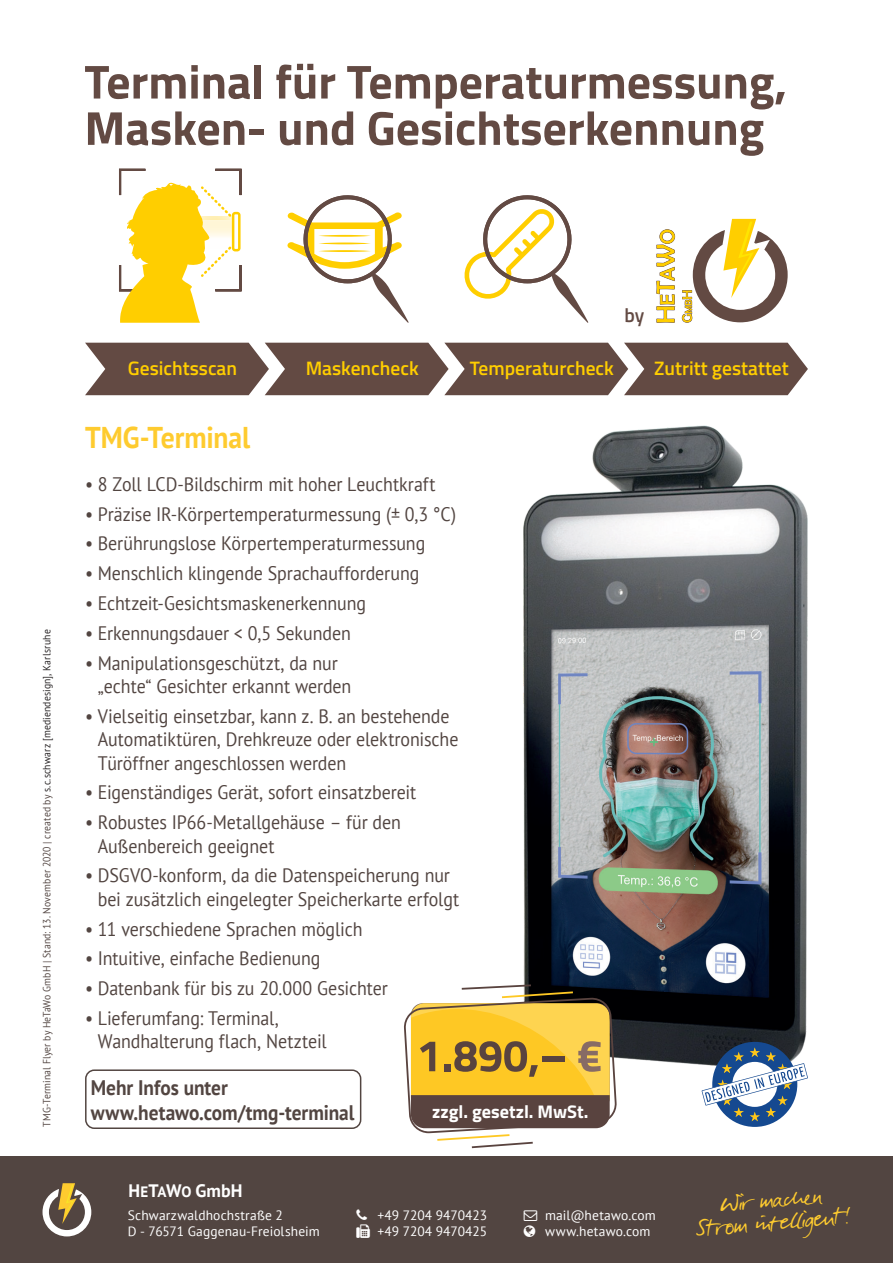
<style>
.page{position:relative;width:893px;height:1263px;background:#fff}
.page>*{position:absolute;margin:0;border:0;box-sizing:border-box;transform-origin:0 0}
.t1{font:30px/22.5px "Darkwoman";color:#fecb2f;text-align:center}
.t2{font:700 30px "PT Sans";letter-spacing:-.005em;color:#fecb2f;scale:.92 1}
.t3{font:700 21px "PT Sans";letter-spacing:-.005em;color:#524541;scale:.92 1}
.t4{font:19.5px/23.4px "PT Sans";letter-spacing:-.005em;color:#524541;scale:.92 1}
.t5{font:600 19.5px "Titillium";color:#ffce00}
.t6{font:600 19.5px "Titillium";color:#634a43}
.t7{font:700 18.3px "Titillium";color:#fff}
.t8{font:700 18px "PT Sans";color:#fff}
.t9{font:13.5px/16.5px "PT Sans";letter-spacing:.005em;color:#fff}
.t10{font:10.5px "PT Sans";letter-spacing:.02em;color:#524541;scale:.92 1}
.s1{color:#231f20}
.s2{font-size:15px}
</style>
<div class="page">
<div style="left:0;top:1157px;width:893px;height:106px;background:#524541"></div>
<svg style="left:43px;top:1183px;width:48px;height:53px"></svg>
<svg style="left:85px;top:65px;width:113px;height:34px"></svg>
<svg style="left:204px;top:74px;width:46px;height:25px"></svg>
<div style="left:255px;top:65px;width:6px;height:34px;background:#634a43"></div>
<svg style="left:88px;top:111px;width:156px;height:34px"></svg>
<div style="left:250px;top:129px;width:14px;height:6px;background:#634a43"></div>
<svg style="left:276px;top:64px;width:509px;height:92px"></svg>
<svg style="left:656px;top:229px;width:19px;height:94px"></svg>
<svg style="left:682px;top:219px;width:106px;height:104px"></svg>
<svg style="left:85px;top:343px;width:723px;height:52px;background:#715b54"></svg>
<svg style="left:464px;top:195px;width:124px;height:128px"></svg>
<svg style="left:287px;top:195px;width:122px;height:128px"></svg>
<div style="left:214px;top:169px;width:28px;height:27px;border:2px solid #634a43"></div>
<div style="left:119px;top:169px;width:28px;height:27px;border:2px solid #634a43"></div>
<div style="left:119px;top:264px;width:28px;height:27px;border:2px solid #634a43"></div>
<div style="left:214px;top:264px;width:28px;height:27px;border:2px solid #634a43"></div>
<svg style="left:120px;top:182px;width:121px;height:141px"></svg>
<img style="left:523px;top:425px;width:285px;height:640px">
<svg style="left:404px;top:984px;width:213px;height:164px"></svg>
<div style="left:712px;top:1042px;width:85px;height:85px;background:#154990;border-radius:50%"></div>
<svg style="left:702px;top:1047px;width:106px;height:74px"></svg>
<div style="left:85px;top:1069px;width:276px;height:60px;border:2px solid #524541;border-radius:9px"></div>
<p class="t10" style="left:40px;top:1127px;width:542px;rotate:-90deg">TMG-Terminal Flyer by HeTaWo GmbH | Stand: 13. November 2020 | created by <span class="s1">s.c.schwarz [mediendesign], Karlsruhe</span></p>
<p class="t6" style="left:624px;top:301px;width:21px">by</p>
<p class="t5" style="left:128px;top:354px;width:111px">Gesichtsscan</p>
<p class="t5" style="left:306px;top:354px;width:114px">Maskencheck</p>
<p class="t5" style="left:470px;top:354px;width:146px">Temperaturcheck</p>
<p class="t5" style="left:654px;top:354px;width:136px">Zutritt gestattet</p>
<p class="t2" style="left:85px;top:418px;width:181px">TMG-Terminal</p>
<p class="t4" style="left:85px;top:472px;width:382px">• 8 Zoll LCD-Bildschirm mit hoher Leuchtkraft</p>
<p class="t4" style="left:85px;top:502px;width:405px">• Präzise IR-Körpertemperaturmessung (± 0,3 °C)</p>
<p class="t4" style="left:85px;top:531px;width:371px">• Berührungslose Körpertemperaturmessung</p>
<p class="t4" style="left:85px;top:561px;width:365px">• Menschlich klingende Sprachaufforderung</p>
<p class="t4" style="left:85px;top:591px;width:307px">• Echtzeit-Gesichtsmaskenerkennung</p>
<p class="t4" style="left:85px;top:621px;width:290px">• Erkennungsdauer &lt; 0,5 Sekunden</p>
<p class="t4" style="left:98px;top:651px;width:277px;text-indent:-13px">• Manipulationsgeschützt, da nur „echte“ Gesichter erkannt werden</p>
<p class="t4" style="left:98px;top:704px;width:394px;text-indent:-13px">• Vielseitig einsetzbar, kann z. B. an bestehende<br>Automatiktüren, Drehkreuze oder elektronische<br>Türöffner angeschlossen werden</p>
<p class="t4" style="left:85px;top:780px;width:362px">• Eigenständiges Gerät, sofort einsatzbereit</p>
<p class="t4" style="left:98px;top:810px;width:331px;text-indent:-13px">• Robustes IP66-Metallgehäuse – für den<br>Außenbereich geeignet</p>
<p class="t4" style="left:98px;top:863px;width:394px;text-indent:-13px">• DSGVO-konform, da die Datenspeicherung nur bei zusätzlich eingelegter Speicherkarte erfolgt</p>
<p class="t4" style="left:85px;top:916px;width:303px">• 11 verschiedene Sprachen möglich</p>
<p class="t4" style="left:85px;top:946px;width:257px">• Intuitive, einfache Bedienung</p>
<p class="t4" style="left:85px;top:976px;width:331px">• Datenbank für bis zu 20.000 Gesichter</p>
<p class="t4" style="left:98px;top:1006px;width:250px;text-indent:-13px">• Lieferumfang: Terminal,<br>Wandhalterung flach, Netzteil</p>
<p class="t3" style="left:91px;top:1073px;width:150px">Mehr Infos unter</p>
<p class="t3" style="left:91px;top:1099px;width:288px">www.hetawo.com/tmg-terminal</p>
<p class="t7" style="left:432px;top:1097px;width:158px">zzgl. gesetzl. MwSt.</p>
<p class="t8" style="left:128px;top:1179px;width:116px">H<span class="s2">E</span>T<span class="s2">A</span>W<span class="s2">O</span> GmbH</p>
<p class="t9" style="left:128px;top:1207px;width:194px">Schwarzwaldhochstraße 2<br>D - 76571 Gaggenau-Freiolsheim</p>
<p class="t9" style="left:545px;top:1207px;width:112px">mail@hetawo.com www.hetawo.com</p>
<p class="t9" style="left:378px;top:1207px;width:111px">+49 7204 9470423 +49 7204 9470425</p>
<h1 class="t1" style="left:692px;top:1192px;width:156px;rotate:-5deg">Wir mache n<br>Strom intelligen t!</h1>
</div>
